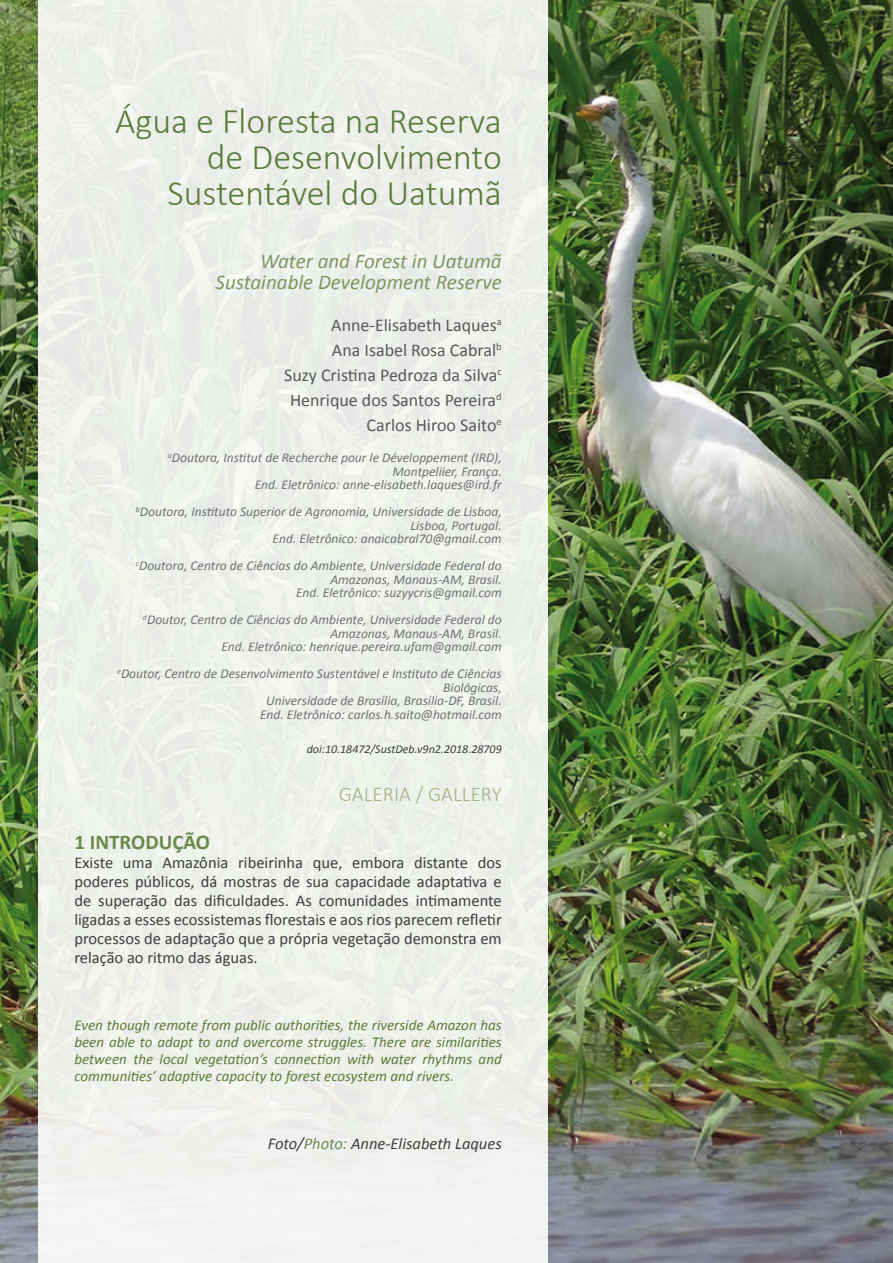
<style>
.page{position:relative;width:893px;height:1263px;background:#fff}
.page>*{position:absolute;margin:0;border:0;box-sizing:border-box;transform-origin:0 0}
.t1{font:300 36px/36px "Calibri";color:#5b7b3a;text-align:right}
.t2{font:italic 21px/21px "Calibri";color:#7d9763;text-align:right}
.t3{font:300 21px "Calibri";color:#a6af85}
.t4{font:700 21px "Calibri";color:#6c894e}
.t5{font:18px/24.9px "Calibri";color:#58585a;text-align:right}
.t6{font:16.5px/18.9px "Calibri";color:#3e3e40;text-align:justify}
.t7{font:italic 16.5px "Calibri";color:#3e3e40}
.t8{font:italic 15px/17.2px "Calibri";color:#5b7b3a;text-align:justify}
.t9{font:italic 13.5px/13.5px "Calibri";color:#707173;text-align:right}
.t10{font:italic 12px "Calibri";color:#3e3e40}
.s1{color:#6c894e}
</style>
<div class="page">
<img style="left:0;top:0;width:893px;height:1263px">
<div style="left:38px;top:0;width:509px;height:1263px;background:#edf1e9"></div>
<h1 class="t1" style="left:115px;top:102px;width:388px">Água e Floresta na Reserva de Desenvolvimento<br>Sustentável do Uatumã</h1>
<h2 class="t2" style="left:215px;top:250px;width:288px">Water and Forest in Uatumã<br>Sustainable Development Reserve</h2>
<h3 class="t5" style="left:284px;top:313px;width:219px">Anne-Elisabeth Laques<sup>a<br></sup>Ana Isabel Rosa Cabral<sup>b<br></sup>Suzy Cristina Pedroza da Silva<sup>c<br></sup>Henrique dos Santos Pereira<sup>d<br></sup>Carlos Hiroo Saito<sup>e</sup></h3>
<p class="t9" style="left:168px;top:450px;width:335px"><sup>a</sup>Doutora, Institut de Recherche pour le Développement (IRD),<br>Montpeliier, França.<br>End. Eletrônico: anne-elisabeth.laques@ird.fr</p>
<p class="t9" style="left:136px;top:504px;width:367px"><sup>b</sup>Doutora, Instituto Superior de Agronomia, Universidade de Lisboa,<br>Lisboa, Portugal.<br>End. Eletrônico: anaicabral70@gmail.com</p>
<p class="t9" style="left:136px;top:558px;width:367px"><sup>c</sup>Doutora, Centro de Ciências do Ambiente, Universidade Federal do<br>Amazonas, Manaus-AM, Brasil.<br>End. Eletrônico: suzyycris@gmail.com</p>
<p class="t9" style="left:143px;top:612px;width:360px"><sup>d</sup>Doutor, Centro de Ciências do Ambiente, Universidade Federal do<br>Amazonas, Manaus-AM, Brasil.<br>End. Eletrônico: henrique.pereira.ufam@gmail.com</p>
<p class="t9" style="left:117px;top:666px;width:386px"><sup>e</sup>Doutor, Centro de Desenvolvimento Sustentável e Instituto de Ciências Biológicas,<br>Universidade de Brasília, Brasília-DF, Brasil.<br>End. Eletrônico: carlos.h.saito@hotmail.com</p>
<p class="t10" style="left:307px;top:741px;width:197px">doi:10.18472/SustDeb.v9n2.2018.28709</p>
<h2 class="t3" style="left:339px;top:781px;width:164px">GALERIA / GALLERY</h2>
<h2 class="t4" style="left:74px;top:829px;width:137px">1 INTRODUÇÃO</h2>
<p class="t6" style="left:74px;top:853px;width:429px">Existe uma Amazônia ribeirinha que, embora distante dos poderes públicos, dá mostras de sua capacidade adaptativa e de superação das dificuldades. As comunidades intimamente ligadas a esses ecossistemas florestais e aos rios parecem refletir processos de adaptação que a própria vegetação demonstra em relação ao ritmo das águas.</p>
<p class="t8" style="left:74px;top:1015px;width:429px">Even though remote from public authorities, the riverside Amazon has been able to adapt to and overcome struggles. There are similarities between the local vegetation’s connection with water rhythms and communities’ adaptive capacity to forest ecosystem and rivers.</p>
<p class="t7" style="left:268px;top:1132px;width:236px">Foto/<span class="s1">Photo:</span> Anne-Elisabeth Laques</p>
</div>
